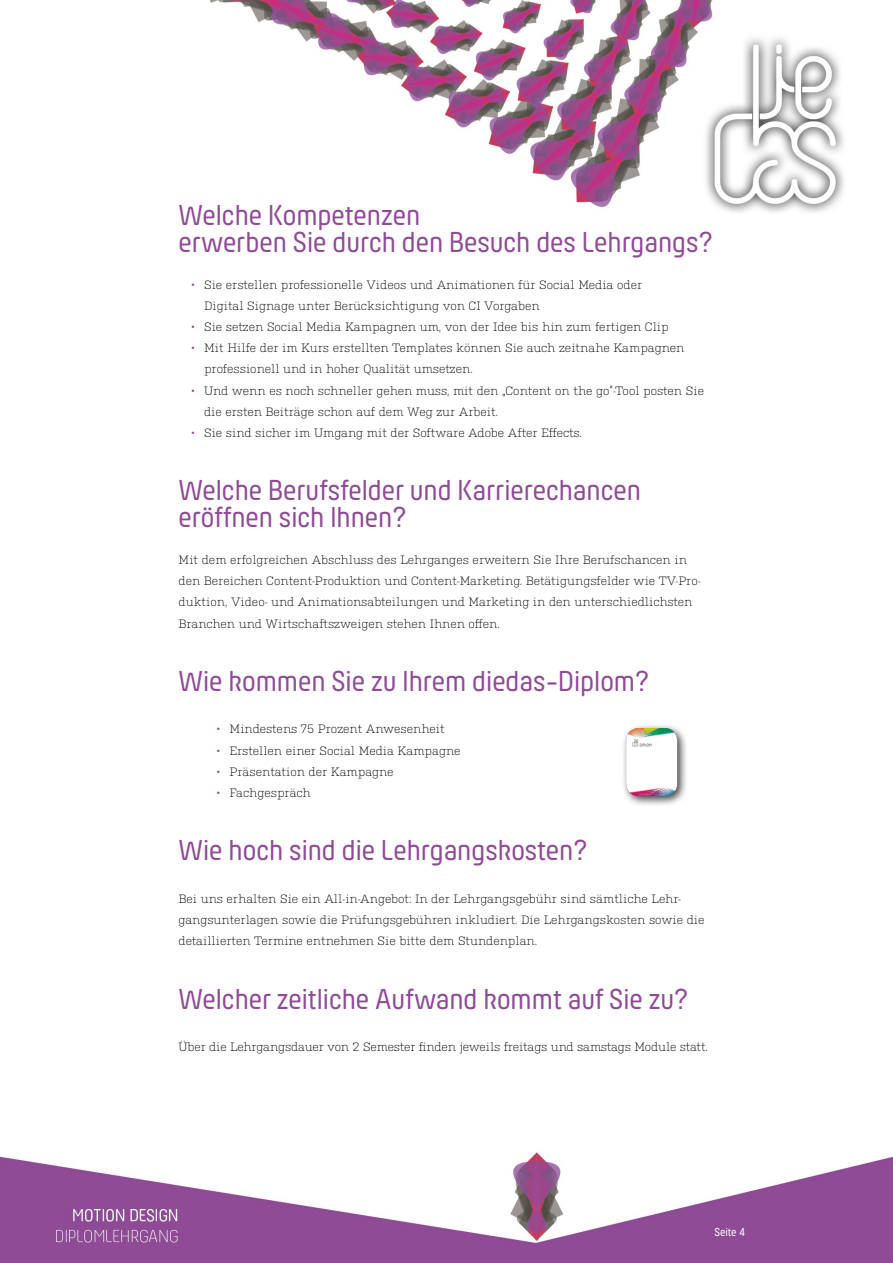
<style>
.page{position:relative;width:893px;height:1263px;background:#fff}
.page>*{position:absolute;margin:0;border:0;box-sizing:border-box;transform-origin:0 0}
.t1{font:30px/27px "Hansom FY";color:#904b97}
.t2{font:300 12px/21.1px "Kulturista";color:#000}
.t3{font:12px "Hansom FY";color:#fff}
.s1{color:#904b97}
</style>
<div class="page">
<img style="left:0;top:0;width:893px;height:1263px">
<div style="left:621px;top:723px;width:67px;height:84px;background:#000;opacity:.75"></div>
<img style="left:626px;top:728px;width:51px;height:68px">
<h1 class="t1" style="left:179px;top:201px;width:536px">Welche Kompetenzen<br>erwerben Sie durch den Besuch des Lehrgangs?</h1>
<p class="t2" style="left:204px;top:273px;width:440px;text-indent:-13px"><span class="s1">•</span> Sie erstellen professionelle Videos und Animationen für Social Media oder<br>Digital Signage unter Berücksichtigung von CI Vorgaben</p>
<p class="t2" style="left:191px;top:315px;width:479px"><span class="s1">•</span> Sie setzen Social Media Kampagnen um, von der Idee bis hin zum fertigen Clip</p>
<p class="t2" style="left:204px;top:337px;width:482px;text-indent:-13px"><span class="s1">•</span> Mit Hilfe der im Kurs erstellten Templates können Sie auch zeitnahe Kampagnen professionell und in hoher Qualität umsetzen.</p>
<p class="t2" style="left:204px;top:379px;width:501px;text-indent:-13px"><span class="s1">•</span> Und wenn es noch schneller gehen muss, mit den „Content on the go“-Tool posten Sie die ersten Beiträge schon auf dem Weg zur Arbeit.</p>
<p class="t2" style="left:191px;top:421px;width:392px"><span class="s1">•</span> Sie sind sicher im Umgang mit der Software Adobe After Effects.</p>
<h1 class="t1" style="left:179px;top:477px;width:464px">Welche Berufsfelder und Karrierechancen eröffnen sich Ihnen?</h1>
<p class="t2" style="left:179px;top:548px;width:524px">Mit dem erfolgreichen Abschluss des Lehrganges erweitern Sie Ihre Berufschancen in den Bereichen Content-Produktion und Content-Marketing. Betätigungsfelder wie TV-Pro&shy;duktion, Video- und Animationsabteilungen und Marketing in den unterschiedlichsten Branchen und Wirtschaftszweigen stehen Ihnen offen.</p>
<h1 class="t1" style="left:179px;top:667px;width:472px">Wie kommen Sie zu Ihrem diedas-Diplom?</h1>
<p class="t2" style="left:217px;top:718px;width:229px"><span class="s1">•</span> Mindestens 75 Prozent Anwesenheit</p>
<p class="t2" style="left:217px;top:739px;width:245px"><span class="s1">•</span> Erstellen einer Social Media Kampagne</p>
<p class="t2" style="left:217px;top:760px;width:178px"><span class="s1">•</span> Präsentation der Kampagne</p>
<p class="t2" style="left:217px;top:781px;width:96px"><span class="s1">•</span> Fachgespräch</p>
<h1 class="t1" style="left:179px;top:836px;width:410px">Wie hoch sind die Lehrgangskosten?</h1>
<p class="t2" style="left:179px;top:887px;width:527px">Bei uns erhalten Sie ein All-in-Angebot: In der Lehrgangsgebühr sind sämtliche Lehr&shy;gangsunterlagen sowie die Prüfungsgebühren inkludiert. Die Lehrgangskosten sowie die detaillierten Termine entnehmen Sie bitte dem Stundenplan.</p>
<h1 class="t1" style="left:179px;top:985px;width:511px">Welcher zeitliche Aufwand kommt auf Sie zu?</h1>
<p class="t2" style="left:179px;top:1035px;width:531px">Über die Lehrgangsdauer von 2 Semester finden jeweils freitags und samstags Module statt.</p>
<p class="t3" style="left:714px;top:1225px;width:32px">Seite 4</p>
</div>
